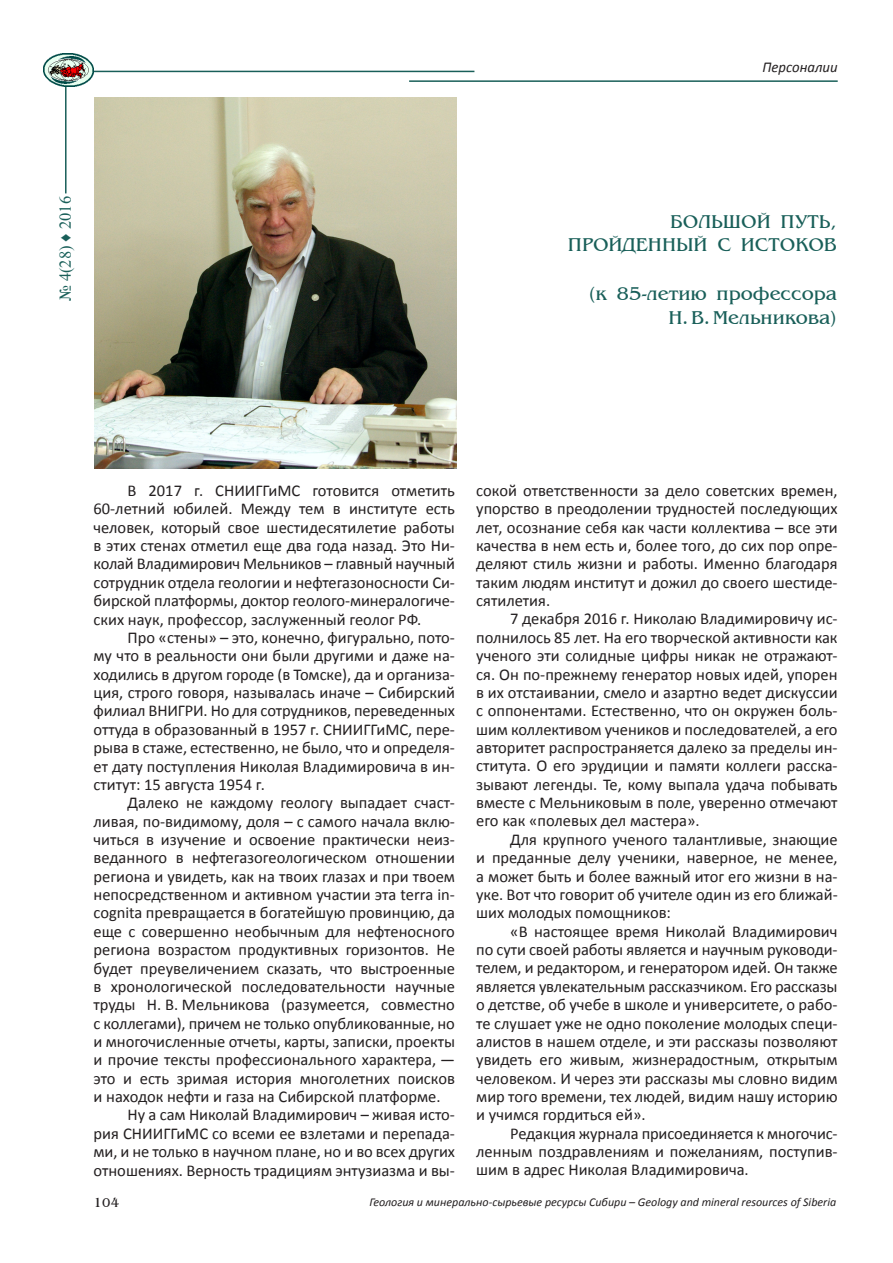
<style>
.page{position:relative;width:893px;height:1263px;background:#fff}
.page>*{position:absolute;margin:0;border:0;box-sizing:border-box;transform-origin:0 0}
.t1{font:19.5px/23.4px "AG Benguiat";color:#195f59;text-align:right}
.t2{font:16.5px/18.3px "Calibri";color:#231f20;text-align:justify}
.t3{font:16.5px "Times New Roman";color:#195f59}
.t4{font:italic 15px "Calibri";color:#231f20}
.t5{font:13.5px "AG Benguiat";color:#231f20}
.t6{font:italic 12px "Calibri";color:#231f20}
</style>
<div class="page">
<hr style="left:65px;top:71px;width:2px;height:122px;background:#195f59">
<hr style="left:61px;top:71px;width:413px;height:1px;background:#195f59">
<hr style="left:409px;top:80px;width:429px;height:2px;background:#195f59">
<img style="left:43px;top:54px;width:51px;height:32px">
<img style="left:95px;top:98px;width:361px;height:371px">
<p class="t3" style="left:54px;top:301px;width:107px;rotate:-90deg">№ 4(28) ♦ 2016</p>
<p class="t4" style="left:762px;top:58px;width:77px">Персоналии</p>
<p class="t1" style="left:568px;top:210px;width:270px">БОЛЬШОЙ ПУТЬ,<br>ПРОЙДЕННЫЙ С ИСТОКОВ</p>
<p class="t1" style="left:589px;top:282px;width:250px">(к 85-летию профессора<br>Н.В.Мельникова)</p>
<p class="t2" style="left:94px;top:481px;width:363px;text-indent:34px">В 2017 г. СНИИГГиМС готовится отметить 60-летний юбилей. Между тем в институте есть человек, который свое шестидесятилетие работы в этих стенах отметил еще два года назад. Это Ни&shy;колай Владимирович Мельников – главный научный сотрудник отдела геологии и нефтегазоносности Си&shy;бирской платформы, доктор геолого-минералогиче&shy;ских наук, профессор, заслуженный геолог РФ.</p>
<p class="t2" style="left:94px;top:627px;width:363px;text-indent:34px">Про «стены» – это, конечно, фигурально, пото&shy;му что в реальности они были другими и даже на&shy;ходились в другом городе (в Томске), да и организа&shy;ция, строго говоря, называлась иначе – Сибирский филиал ВНИГРИ. Но для сотрудников, переведенных оттуда в образованный в 1957 г. СНИИГГиМС, пере&shy;рыва в стаже, естественно, не было, что и определя&shy;ет дату поступления Николая Владимировича в ин&shy;ститут: 15 августа 1954 г.</p>
<p class="t2" style="left:128px;top:793px;width:329px">Далеко не каждому геологу выпадает счаст-</p>
<p class="t2" style="left:94px;top:811px;width:363px">ливая, по-видимому, доля – с самого начала вклю-</p>
<p class="t2" style="left:94px;top:829px;width:363px">читься в изучение и освоение практически неиз-</p>
<p class="t2" style="left:94px;top:848px;width:363px">веданного в нефтегазогеологическом отношении</p>
<p class="t2" style="left:94px;top:866px;width:363px">региона и увидеть, как на твоих глазах и при твоем</p>
<p class="t2" style="left:94px;top:885px;width:363px">непосредственном и активном участии эта terra in-</p>
<p class="t2" style="left:94px;top:903px;width:363px">cognita превращается в богатейшую провинцию, да</p>
<p class="t2" style="left:94px;top:921px;width:363px">еще с совершенно необычным для нефтеносного</p>
<p class="t2" style="left:94px;top:940px;width:363px">региона возрастом продуктивных горизонтов. Не</p>
<p class="t2" style="left:94px;top:958px;width:363px">будет преувеличением сказать, что выстроенные</p>
<p class="t2" style="left:94px;top:976px;width:363px">в хронологической последовательности научные</p>
<p class="t2" style="left:94px;top:995px;width:363px">труды Н. В. Мельникова (разумеется, совместно</p>
<p class="t2" style="left:94px;top:1013px;width:363px">с коллегами), причем не только опубликованные, но</p>
<p class="t2" style="left:94px;top:1031px;width:363px">и многочисленные отчеты, карты, записки, проекты</p>
<p class="t2" style="left:94px;top:1050px;width:363px">и прочие тексты профессионального характера, —</p>
<p class="t2" style="left:94px;top:1068px;width:363px">это и есть зримая история многолетних поисков</p>
<p class="t2" style="left:94px;top:1087px;width:349px">и находок нефти и газа на Сибирской платформе.</p>
<p class="t2" style="left:128px;top:1105px;width:329px">Ну а сам Николай Владимирович – живая исто-</p>
<p class="t2" style="left:94px;top:1123px;width:363px">рия СНИИГГиМС со всеми ее взлетами и перепада-</p>
<p class="t2" style="left:94px;top:1142px;width:363px">ми, и не только в научном плане, но и во всех других</p>
<p class="t2" style="left:94px;top:1160px;width:363px">отношениях. Верность традициям энтузиазма и вы-</p>
<p class="t2" style="left:476px;top:480px;width:363px">сокой ответственности за дело советских времен, упорство в преодолении трудностей последующих лет, осознание себя как части коллектива – все эти качества в нем есть и, более того, до сих пор опре&shy;деляют стиль жизни и работы. Именно благодаря таким людям институт и дожил до своего шестиде&shy;сятилетия.</p>
<p class="t2" style="left:476px;top:609px;width:363px;text-indent:34px">7 декабря 2016 г. Николаю Владимировичу ис&shy;полнилось 85 лет. На его творческой активности как ученого эти солидные цифры никак не отражают&shy;ся. Он по-прежнему генератор новых идей, упорен в их отстаивании, смело и азартно ведет дискуссии с оппонентами. Естественно, что он окружен боль&shy;шим коллективом учеников и последователей, а его авторитет распространяется далеко за пределы ин&shy;ститута. О его эрудиции и памяти коллеги расска&shy;зывают легенды. Те, кому выпала удача побывать вместе с Мельниковым в поле, уверенно отмечают его как «полевых дел мастера».</p>
<p class="t2" style="left:476px;top:829px;width:363px;text-indent:34px">Для крупного ученого талантливые, знающие и преданные делу ученики, наверное, не менее, а может быть и более важный итог его жизни в на&shy;уке. Вот что говорит об учителе один из его ближай&shy;ших молодых помощников:</p>
<p class="t2" style="left:476px;top:921px;width:363px;text-indent:34px">«В настоящее время Николай Владимирович по сути своей работы является и научным руководи&shy;телем, и редактором, и генератором идей. Он также является увлекательным рассказчиком. Его рассказы о детстве, об учебе в школе и университете, о рабо&shy;те слушает уже не одно поколение молодых специ&shy;алистов в нашем отделе, и эти рассказы позволяют увидеть его живым, жизнерадостным, открытым человеком. И через эти рассказы мы словно видим мир того времени, тех людей, видим нашу историю и учимся гордиться ей».</p>
<p class="t2" style="left:476px;top:1123px;width:363px;text-indent:34px">Редакция журнала присоединяется к многочис&shy;ленным поздравлениям и пожеланиям, поступив&shy;шим в адрес Николая Владимировича.</p>
<p class="t5" style="left:94px;top:1195px;width:27px">104</p>
<p class="t6" style="left:369px;top:1195px;width:468px">Геология и минерально-сырьевые ресурсы Сибири – Geology and mineral resources of Siberia</p>
</div>
